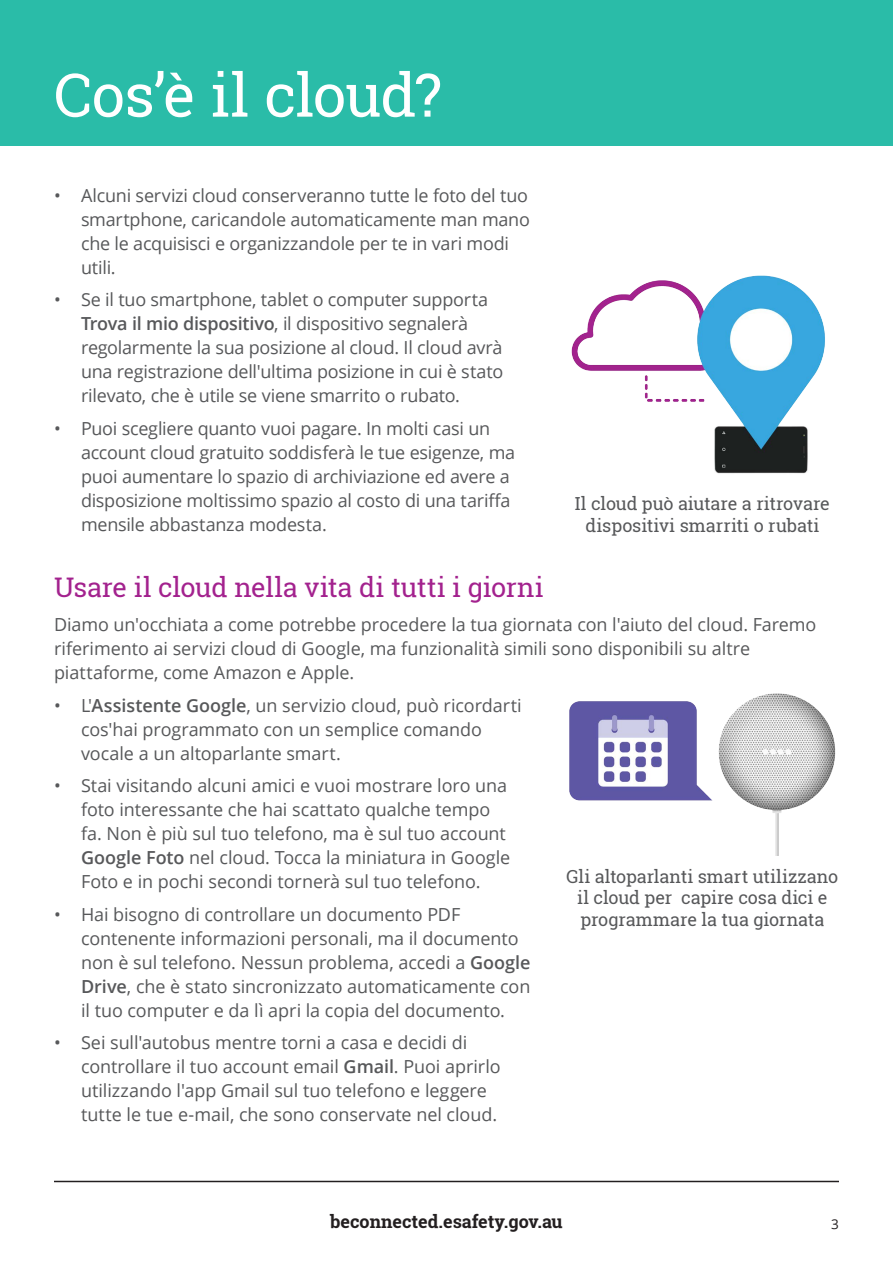
<style>
.page{position:relative;width:893px;height:1263px;background:#fff}
.page>*{position:absolute;margin:0;border:0;box-sizing:border-box;transform-origin:0 0}
.t1{font:60px "Roboto Slab";letter-spacing:-.02em;color:#fff}
.t2{font:27px "Roboto Slab";letter-spacing:-.005em;color:#a3228e}
.t3{font:18px/24px "Open Sans";letter-spacing:-.005em;color:#57585a}
.t4{font:18px/21.6px "Roboto Slab";letter-spacing:-.005em;color:#57585a;text-align:center}
.t5{font:700 18px "Roboto Slab";color:#231f20}
.t6{font:13.5px "Open Sans";color:#231f20}
.s1{font-weight:600}
</style>
<div class="page">
<hr style="left:54px;top:1181px;width:785px;height:1px;background:#231f20">
<div style="left:0;top:0;width:893px;height:145px;background:#2abca8"></div>
<img style="left:571px;top:275px;width:254px;height:199px">
<img style="left:569px;top:693px;width:267px;height:162px">
<h1 class="t1" style="left:54px;top:54px;width:389px">Cos’è il cloud?</h1>
<p class="t3" style="left:81px;top:183px;width:450px;text-indent:-27px">• Alcuni servizi cloud conserveranno tutte le foto del tuo smartphone, caricandole automaticamente man mano che le acquisisci e organizzandole per te in vari modi utili.</p>
<p class="t3" style="left:81px;top:287px;width:424px;text-indent:-27px">• Se il tuo smartphone, tablet o computer supporta <span class="s1">Trova il mio dispositivo</span>, il dispositivo segnalerà regolarmente la sua posizione al cloud. Il cloud avrà una registrazione dell'ultima posizione in cui è stato rilevato, che è utile se viene smarrito o rubato.</p>
<p class="t3" style="left:81px;top:416px;width:436px;text-indent:-27px">• Puoi scegliere quanto vuoi pagare. In molti casi un account cloud gratuito soddisferà le tue esigenze, ma puoi aumentare lo spazio di archiviazione ed avere a disposizione moltissimo spazio al costo di una tariffa mensile abbastanza modesta.</p>
<p class="t4" style="left:575px;top:492px;width:256px">Il cloud può aiutare a ritrovare dispositivi smarriti o rubati</p>
<h2 class="t2" style="left:54px;top:568px;width:491px">Usare il cloud nella vita di tutti i giorni</h2>
<p class="t3" style="left:54px;top:612px;width:764px">Diamo un'occhiata a come potrebbe procedere la tua giornata con l'aiuto del cloud. Faremo riferimento ai servizi cloud di Google, ma funzionalità simili sono disponibili su altre piattaforme, come Amazon e Apple.</p>
<p class="t3" style="left:81px;top:693px;width:442px;text-indent:-27px">• L'<span class="s1">Assistente Google</span>, un servizio cloud, può ricordarti cos'hai programmato con un semplice comando vocale a un altoparlante smart.</p>
<p class="t3" style="left:81px;top:773px;width:431px;text-indent:-27px">• Stai visitando alcuni amici e vuoi mostrare loro una foto interessante che hai scattato qualche tempo fa. Non è più sul tuo telefono, ma è sul tuo account <span class="s1">Google Foto</span> nel cloud. Tocca la miniatura in Google Foto e in pochi secondi tornerà sul tuo telefono.</p>
<p class="t3" style="left:81px;top:902px;width:451px;text-indent:-27px">• Hai bisogno di controllare un documento PDF contenente informazioni personali, ma il documento non è sul telefono. Nessun problema, accedi a <span class="s1">Google Drive</span>, che è stato sincronizzato automaticamente con il tuo computer e da lì apri la copia del documento.</p>
<p class="t3" style="left:81px;top:1030px;width:421px;text-indent:-27px">• Sei sull'autobus mentre torni a casa e decidi di controllare il tuo account email <span class="s1">Gmail</span>. Puoi aprirlo utilizzando l'app Gmail sul tuo telefono e leggere tutte le tue e-mail, che sono conservate nel cloud.</p>
<p class="t4" style="left:567px;top:865px;width:273px">Gli altoparlanti smart utilizzano il cloud per capire cosa dici e programmare la tua giornata</p>
<p class="t5" style="left:330px;top:1209px;width:234px">beconnected.esafety.gov.au</p>
<p class="t6" style="left:831px;top:1214px;width:9px">3</p>
</div>
